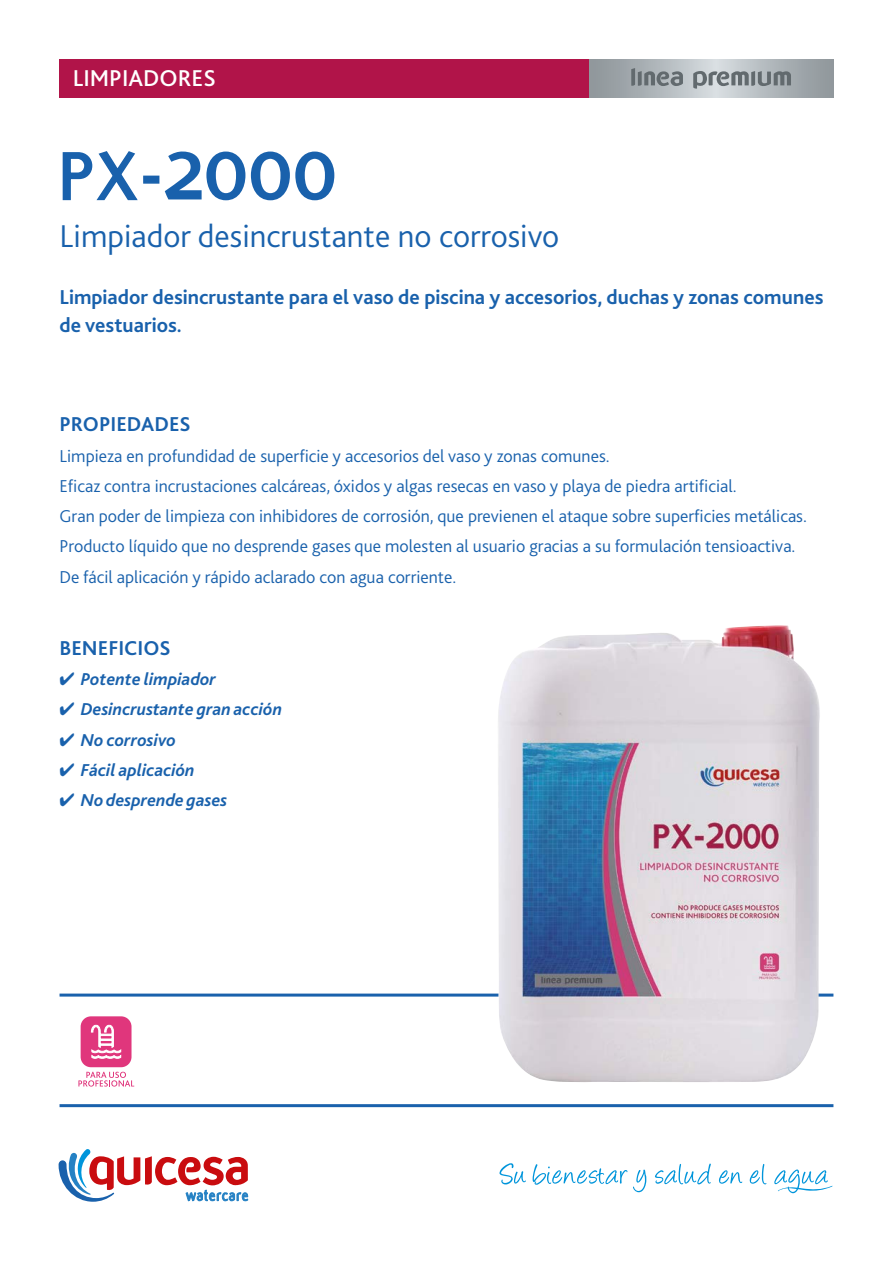
<style>
.page{position:relative;width:893px;height:1263px;background:#fff}
.page>*{position:absolute;margin:0;border:0;box-sizing:border-box;transform-origin:0 0}
.t1{font:700 103.5px "Flux";color:#1961ac;scale:.96 1}
.t2{font:300 33px "Bliss 2";color:#1961ac}
.t3{font:500 24px "Bliss 2";color:#fff}
.t4{font:700 21px/28.5px "Bliss 2";color:#1961ac}
.t5{font:300 18px/30.3px "Bliss 2";color:#1961ac}
.t6{font:italic 700 18px "Bliss 2";color:#1961ac}
.s1{font-size:72px}
</style>
<div class="page">
<hr style="left:60px;top:1104px;width:773px;height:3px;background:#1961ac">
<hr style="left:60px;top:993px;width:773px;height:3px;background:#1961ac">
<svg style="left:78px;top:1072px;width:56px;height:14px"></svg>
<div style="left:81px;top:1016px;width:51px;height:51px;background:#e0367c;border-radius:10px"></div>
<svg style="left:90px;top:1024px;width:32px;height:35px"></svg>
<img style="left:496px;top:625px;width:324px;height:457px">
<div style="left:59px;top:60px;width:531px;height:38px;background:#b11449"></div>
<svg style="left:590px;top:60px;width:243px;height:38px;background:#abb2b6"></svg>
<svg style="left:693px;top:71px;width:98px;height:18px;background:#949b9f"></svg>
<svg style="left:631px;top:68px;width:52px;height:18px"></svg>
<svg style="left:59px;top:1149px;width:190px;height:53px"></svg>
<svg style="left:500px;top:1163px;width:26px;height:21px"></svg>
<svg style="left:533px;top:1164px;width:94px;height:21px"></svg>
<svg style="left:633px;top:1169px;width:13px;height:23px"></svg>
<svg style="left:655px;top:1163px;width:56px;height:21px"></svg>
<svg style="left:719px;top:1170px;width:23px;height:14px"></svg>
<svg style="left:750px;top:1164px;width:16px;height:20px"></svg>
<svg style="left:774px;top:1169px;width:59px;height:24px"></svg>
<h3 class="t3" style="left:73px;top:64px;width:145px">LIMPIADORES</h3>
<h1 class="t1" style="left:60px;top:109px;width:291px"><span class="s1">PX-</span>2000</h1>
<h2 class="t2" style="left:60px;top:215px;width:501px">Limpiador desincrustante no corrosivo</h2>
<p class="t4" style="left:60px;top:282px;width:765px">Limpiador desincrustante para el vaso de piscina y accesorios, duchas y zonas comunes de vestuarios.</p>
<p class="t4" style="left:60px;top:410px;width:133px">PROPIEDADES</p>
<p class="t5" style="left:60px;top:440px;width:749px">Limpieza en profundidad de superficie y accesorios del vaso y zonas comunes.<br>Eficaz contra incrustaciones calcáreas, óxidos y algas resecas en vaso y playa de piedra artificial.<br>Gran poder de limpieza con inhibidores de corrosión, que previenen el ataque sobre superficies metálicas.<br>Producto líquido que no desprende gases que molesten al usuario gracias a su formulación tensioactiva.<br>De fácil aplicación y rápido aclarado con agua corriente.</p>
<p class="t4" style="left:60px;top:633px;width:113px">BENEFICIOS</p>
<p class="t6" style="left:60px;top:668px;width:158px">✔ Potente limpiador</p>
<p class="t6" style="left:60px;top:698px;width:224px">✔ Desincrustante gran acción</p>
<p class="t6" style="left:60px;top:728px;width:118px">✔ No corrosivo</p>
<p class="t6" style="left:60px;top:759px;width:137px">✔ Fácil aplicación</p>
<p class="t6" style="left:60px;top:789px;width:169px">✔ No desprende gases</p>
</div>
